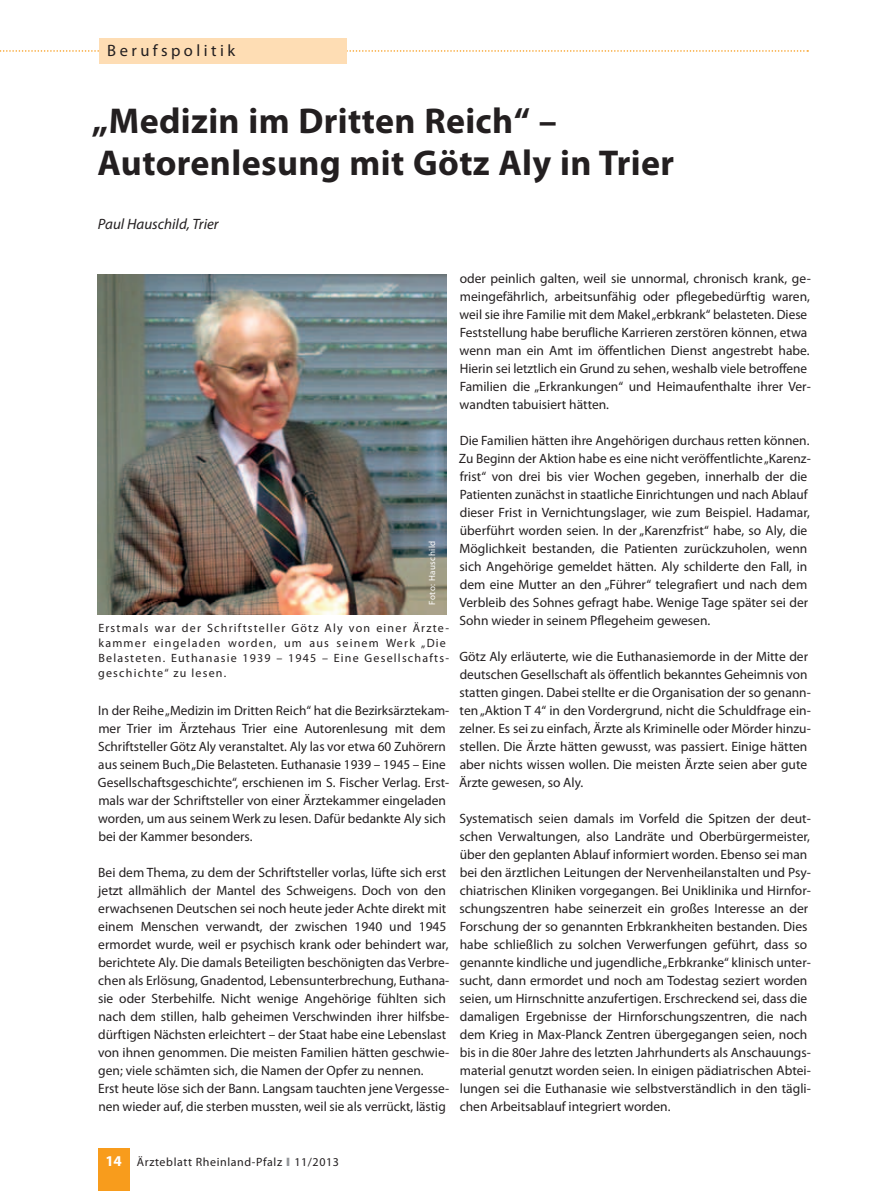
<style>
.page{position:relative;width:893px;height:1191px;background:#fff}
.page>*{position:absolute;margin:0;border:0;box-sizing:border-box;transform-origin:0 0}
.Hauptüberschrift{font:700 36px "Myriad Pro";letter-spacing:.01em;color:#231f20}
.t1{font:16.5px "Myriad Pro";letter-spacing:.21em;color:#231f20}
.t2{font:italic 15px "Myriad Pro";color:#231f20}
.t3{font:700 15px "Myriad Pro";color:#fff}
.Fließtext_Block{font:13.5px/18px "Myriad Pro";color:#231f20}
.Bildunterschrift{font:12px/15px "Myriad Pro";letter-spacing:.1em;color:#231f20}
.Bildunterschrift-2{font:12px "Myriad Pro";letter-spacing:.05em;color:#231f20}
.Bildunterschrift-3{font:9px "Myriad Pro";letter-spacing:.05em;color:#fff}
.s1{color:#939598}
</style>
<div class="page">
<div style="left:98px;top:1148px;width:32px;height:43px;background:#f89c1c"></div>
<svg style="left:0;top:50px;width:808px;height:2px"></svg>
<div style="left:99px;top:38px;width:248px;height:26px;background:#feddb4"></div>
<img style="left:98px;top:274px;width:348px;height:341px">
<p class="t1" style="left:107px;top:40px;width:129px">Berufspolitik</p>
<p class="Hauptüberschrift" style="left:92px;top:98px;width:466px">„Medizin im Dritten Reich“ –</p>
<p class="Hauptüberschrift" style="left:98px;top:140px;width:578px">Autorenlesung mit Götz Aly in Trier</p>
<p class="t2" style="left:98px;top:215px;width:122px">Paul Hauschild, Trier</p>
<p class="Bildunterschrift-3" style="left:427px;top:604px;width:66px;rotate:-90deg">Foto: Hauschild</p>
<p class="Bildunterschrift" style="left:98px;top:621px;width:352px">Erstmals war der Schriftsteller Götz Aly von einer Ärzte&shy;kammer eingeladen worden, um aus seinem Werk „Die Belasteten. Euthanasie 1939 – 1945 – Eine Gesellschafts&shy;geschichte“ zu lesen.</p>
<p class="Fließtext_Block" style="left:98px;top:701px;width:353px">In der Reihe „Medizin im Dritten Reich“ hat die Bezirksärztekam&shy;mer Trier im Ärztehaus Trier eine Autorenlesung mit dem Schriftsteller Götz Aly veranstaltet. Aly las vor etwa 60 Zuhörern aus seinem Buch „Die Belasteten. Euthanasie 1939 – 1945 – Eine Gesellschaftsgeschichte“, erschienen im S. Fischer Verlag. Erst&shy;mals war der Schriftsteller von einer Ärztekammer eingeladen worden, um aus seinem Werk zu lesen. Dafür bedankte Aly sich bei der Kammer besonders.</p>
<p class="Fließtext_Block" style="left:98px;top:863px;width:353px">Bei dem Thema, zu dem der Schriftsteller vorlas, lüfte sich erst jetzt allmählich der Mantel des Schweigens. Doch von den erwachsenen Deutschen sei noch heute jeder Achte direkt mit einem Menschen verwandt, der zwischen 1940 und 1945 ermordet wurde, weil er psychisch krank oder behindert war, berichtete Aly. Die damals Beteiligten beschönigten das Verbre&shy;chen als Erlösung, Gnadentod, Lebensunterbrechung, Euthana&shy;sie oder Sterbehilfe. Nicht wenige Angehörige fühlten sich nach dem stillen, halb geheimen Verschwinden ihrer hilfsbe&shy;dürftigen Nächsten erleichtert – der Staat habe eine Lebenslast von ihnen genommen. Die meisten Familien hätten geschwie&shy;gen; viele schämten sich, die Namen der Opfer zu nennen.</p>
<p class="Fließtext_Block" style="left:98px;top:1079px;width:353px">Erst heute löse sich der Bann. Langsam tauchten jene Vergesse&shy;nen wieder auf, die sterben mussten, weil sie als verrückt, lästig</p>
<p class="Fließtext_Block" style="left:460px;top:269px;width:353px">oder peinlich galten, weil sie unnormal, chronisch krank, ge-- meingefährlich, arbeitsunfähig oder pflegebedürftig waren, weil sie ihre Familie mit dem Makel „erbkrank“ belasteten. Diese Feststellung habe berufliche Karrieren zerstören können, etwa wenn man ein Amt im öffentlichen Dienst angestrebt habe.<br>Hierin sei letztlich ein Grund zu sehen, weshalb viele betroffene Familien die „Erkrankungen“ und Heimaufenthalte ihrer Ver&shy;wandten tabuisiert hätten.</p>
<p class="Fließtext_Block" style="left:459px;top:431px;width:354px">Die Familien hätten ihre Angehörigen durchaus retten können.<br>Zu Beginn der Aktion habe es eine nicht veröffentlichte „Karenz&shy;frist“ von drei bis vier Wochen gegeben, innerhalb der die Patienten zunächst in staatliche Einrichtungen und nach Ablauf dieser Frist in Vernichtungslager, wie zum Beispiel. Hadamar, überführt worden seien. In der „Karenzfrist“ habe, so Aly, die Möglichkeit bestanden, die Patienten zurückzuholen, wenn sich Angehörige gemeldet hätten. Aly schilderte den Fall, in dem eine Mutter an den „Führer“ telegrafiert und nach dem Verbleib des Sohnes gefragt habe. Wenige Tage später sei der Sohn wieder in seinem Pflegeheim gewesen.</p>
<p class="Fließtext_Block" style="left:459px;top:647px;width:353px">Götz Aly erläuterte, wie die Euthanasiemorde in der Mitte der deutschen Gesellschaft als öffentlich bekanntes Geheimnis von statten gingen. Dabei stellte er die Organisation der so genann&shy;ten „Aktion T 4“ in den Vordergrund, nicht die Schuldfrage ein&shy;zelner. Es sei zu einfach, Ärzte als Kriminelle oder Mörder hinzu&shy;stellen. Die Ärzte hätten gewusst, was passiert. Einige hätten aber nichts wissen wollen. Die meisten Ärzte seien aber gute Ärzte gewesen, so Aly.</p>
<p class="Fließtext_Block" style="left:459px;top:809px;width:353px">Systematisch seien damals im Vorfeld die Spitzen der deut&shy;schen Verwaltungen, also Landräte und Oberbürgermeister, über den geplanten Ablauf informiert worden. Ebenso sei man bei den ärztlichen Leitungen der Nervenheilanstalten und Psy&shy;chiatrischen Kliniken vorgegangen. Bei Uniklinika und Hirnfor&shy;schungszentren habe seinerzeit ein großes Interesse an der Forschung der so genannten Erbkrankheiten bestanden. Dies habe schließlich zu solchen Verwerfungen geführt, dass so genannte kindliche und jugendliche „Erbkranke“ klinisch unter&shy;sucht, dann ermordet und noch am Todestag seziert worden seien, um Hirnschnitte anzufertigen. Erschreckend sei, dass die damaligen Ergebnisse der Hirnforschungszentren, die nach dem Krieg in Max-Planck Zentren übergegangen seien, noch bis in die 80er Jahre des letzten Jahrhunderts als Anschauungs&shy;material genutzt worden seien. In einigen pädiatrischen Abtei&shy;lungen sei die Euthanasie wie selbstverständlich in den tägli&shy;chen Arbeitsablauf integriert worden.</p>
<p class="t3" style="left:106px;top:1151px;width:18px">14</p>
<p class="Bildunterschrift-2" style="left:137px;top:1154px;width:204px">Ärzteblatt Rheinland-Pfalz <span class="s1">❙</span> 11/2013</p>
</div>
